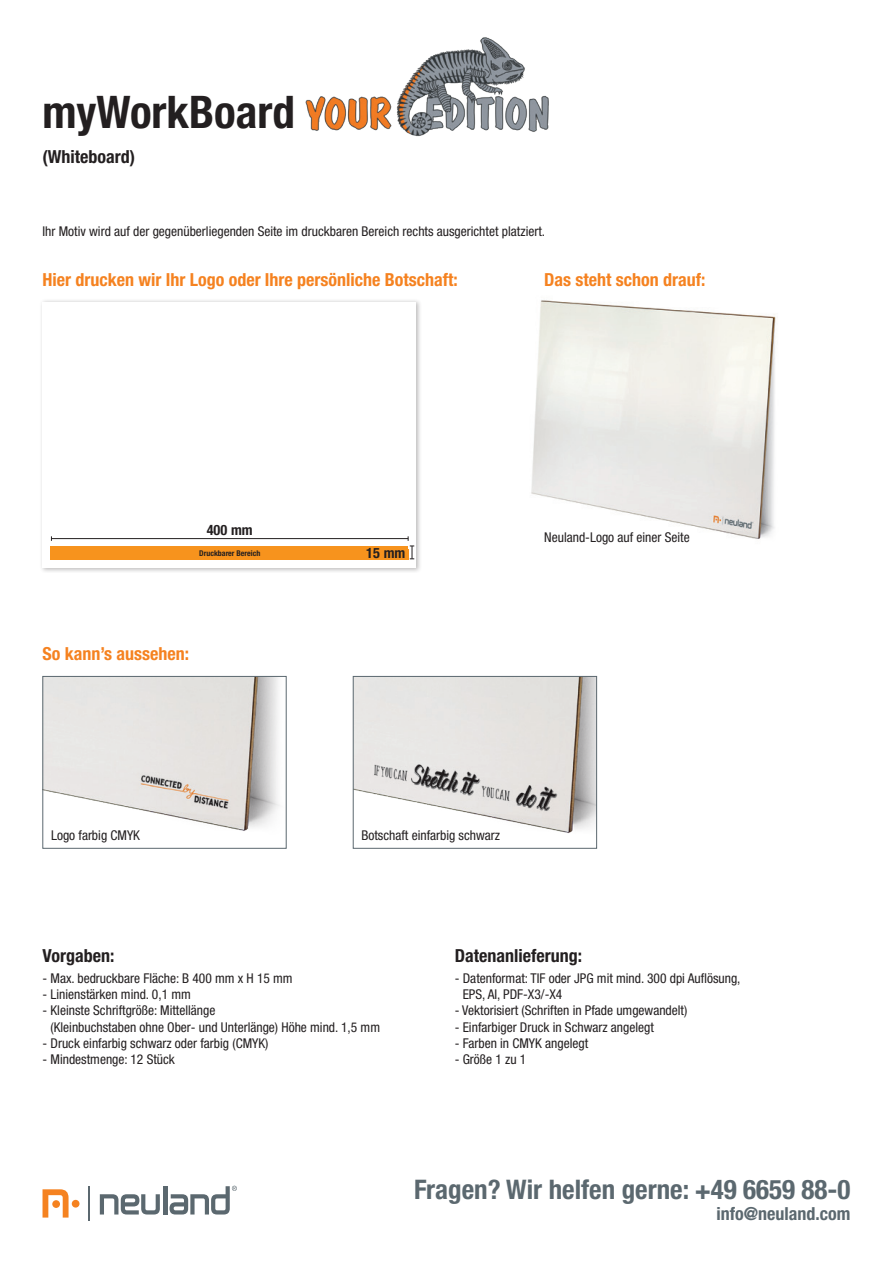
<style>
.page{position:relative;width:893px;height:1263px;background:#fff}
.page>*{position:absolute;margin:0;border:0;box-sizing:border-box;transform-origin:0 0}
.t1{font:700 condensed 45px "Helvetica Neue";color:#231f20}
.t2{font:700 condensed 27px "Helvetica Neue";color:#5b686f}
.t3{font:700 condensed 18px "Helvetica Neue";color:#f58220}
.t4{font:700 condensed 18px "Helvetica Neue";color:#231f20}
.t5{font:700 condensed 18px "Helvetica Neue";color:#5b686f}
.t6{font:700 condensed 14.25px "Helvetica Neue";color:#231f20}
.t7{font:condensed 13.5px/16.2px "Helvetica Neue";color:#231f20}
.t8{font:700 condensed 7.95px "Helvetica Neue";color:#231f20}
</style>
<div class="page">
<img style="left:45px;top:678px;width:235px;height:153px">
<svg style="left:43px;top:1189px;width:26px;height:28px"></svg>
<div style="left:52px;top:1200px;width:8px;height:8px;background:#f58220;border-radius:50%"></div>
<div style="left:72px;top:1200px;width:8px;height:7px;background:#f58220;border-radius:50%"></div>
<hr style="left:89px;top:1186px;width:1px;height:34px;background:#5b686f">
<svg style="left:100px;top:1194px;width:60px;height:20px"></svg>
<hr style="left:163px;top:1186px;width:4px;height:28px;background:#5b686f">
<svg style="left:170px;top:1186px;width:67px;height:28px"></svg>
<img style="left:305px;top:37px;width:244px;height:100px">
<img style="left:355px;top:678px;width:240px;height:155px">
<div style="left:353px;top:676px;width:244px;height:172px;border:1px solid #5b686f"></div>
<div style="left:39px;top:298px;width:383px;height:275px;background:#231f20;opacity:.3"></div>
<div style="left:43px;top:302px;width:373px;height:266px;background:#fff"></div>
<div style="left:51px;top:546px;width:357px;height:13px;background:#f7931d"></div>
<hr style="left:51px;top:538px;width:357px;height:1px;background:#231f20">
<svg style="left:408px;top:536px;width:6px;height:23px"></svg>
<img style="left:531px;top:300px;width:245px;height:239px">
<h1 class="t1" style="left:43px;top:85px;width:254px">myWorkBoard</h1>
<h3 class="t4" style="left:43px;top:145px;width:94px">(Whiteboard)</h3>
<p class="t7" style="left:43px;top:223px;width:504px">Ihr Motiv wird auf der gegenüberliegenden Seite im druckbaren Bereich rechts ausgerichtet platziert.</p>
<h3 class="t3" style="left:43px;top:269px;width:417px">Hier drucken wir Ihr Logo oder Ihre persönliche Botschaft:</h3>
<h3 class="t3" style="left:544px;top:269px;width:163px">Das steht schon drauf:</h3>
<p class="t6" style="left:207px;top:521px;width:47px">400 mm</p>
<p class="t8" style="left:199px;top:548px;width:63px">Druckbarer Bereich</p>
<h3 class="t3" style="left:43px;top:643px;width:148px">So kann’s aussehen:</h3>
<p class="t7" style="left:51px;top:827px;width:90px">Logo farbig CMYK</p>
<p class="t6" style="left:366px;top:544px;width:41px">15 mm</p>
<p class="t7" style="left:544px;top:529px;width:147px">Neuland-Logo auf einer Seite</p>
<p class="t7" style="left:361px;top:827px;width:140px">Botschaft einfarbig schwarz</p>
<h3 class="t4" style="left:43px;top:945px;width:73px">Vorgaben:</h3>
<p class="t7" style="left:43px;top:970px;width:252px">- Max. bedruckbare Fläche: B 400 mm x H 15 mm</p>
<p class="t7" style="left:43px;top:986px;width:150px">- Linienstärken mind. 0,1 mm</p>
<p class="t7" style="left:51px;top:1002px;width:331px;text-indent:-8px">- Kleinste Schriftgröße: Mittellänge<br>(Kleinbuchstaben ohne Ober- und Unterlänge) Höhe mind. 1,5 mm</p>
<p class="t7" style="left:43px;top:1035px;width:227px">- Druck einfarbig schwarz oder farbig (CMYK)</p>
<p class="t7" style="left:43px;top:1051px;width:134px">- Mindestmenge: 12 Stück</p>
<h3 class="t4" style="left:455px;top:945px;width:129px">Datenanlieferung:</h3>
<p class="t7" style="left:463px;top:970px;width:279px;text-indent:-8px">- Datenformat: TIF oder JPG mit mind. 300 dpi Auflösung,<br>EPS, AI, PDF-X3/-X4</p>
<p class="t7" style="left:455px;top:1002px;width:234px">- Vektorisiert (Schriften in Pfade umgewandelt)</p>
<p class="t7" style="left:455px;top:1018px;width:201px">- Einfarbiger Druck in Schwarz angelegt</p>
<p class="t7" style="left:455px;top:1035px;width:135px">- Farben in CMYK angelegt</p>
<p class="t7" style="left:455px;top:1051px;width:73px">- Größe 1 zu 1</p>
<h2 class="t2" style="left:414px;top:1173px;width:438px">Fragen? Wir helfen gerne: +49 6659 88-0</h2>
<h3 class="t5" style="left:716px;top:1203px;width:135px">info@neuland.com</h3>
</div>
